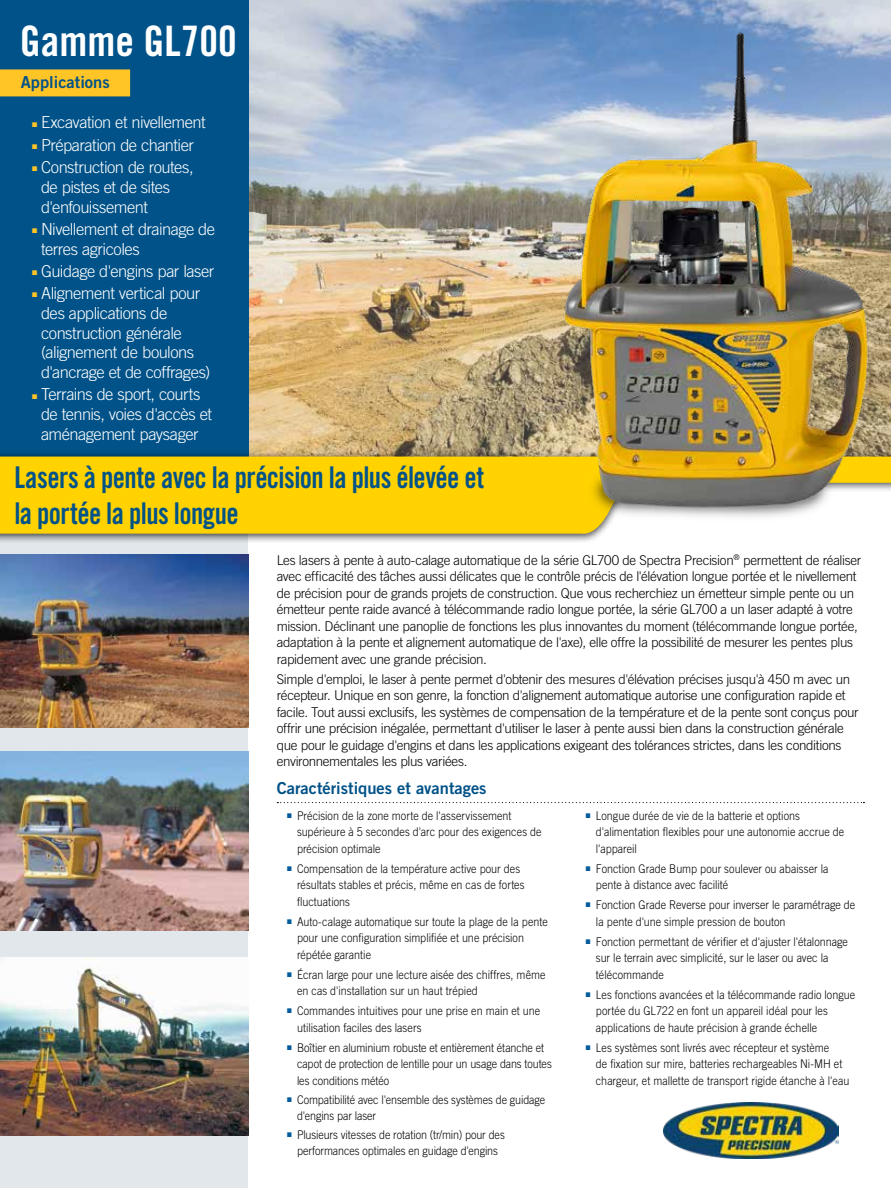
<style>
.page{position:relative;width:891px;height:1188px;background:#fff}
.page>*{position:absolute;margin:0;border:0;box-sizing:border-box;transform-origin:0 0}
.t1{font:42px "Trade Gothic LT Std Bd Cn 20";color:#fff}
.t2{font:30px/36px "Trade Gothic LT Std Bd Cn 20";letter-spacing:-.02em;color:#005288;scale:.92 1}
.t3{font:300 16.5px/19.8px "Trade Gothic LT Std";letter-spacing:-.03em;color:#fff}
.t4{font:16.5px "Trade Gothic LT Std Bd 2";color:#005288}
.t5{font:300 13.5px/16.5px "Trade Gothic LT Std";letter-spacing:-.02em;color:#000}
.t6{font:300 12px/16.5px "Trade Gothic LT Std";color:#000;scale:.9 1}
.s1{color:#ffc425}
</style>
<div class="page">
<img style="left:249px;top:0;width:642px;height:450px">
<div style="left:0;top:459px;width:248px;height:729px;background:#e1e7ea"></div>
<div style="left:0;top:0;width:249px;height:498px;background:#005288"></div>
<div style="left:0;top:69px;width:130px;height:27px;background:#ffc425"></div>
<div style="left:0;top:450px;width:891px;height:93px;background:#000;opacity:.75"></div>
<div style="left:0;top:457px;width:891px;height:80px;background:#ffd200"></div>
<svg style="left:277px;top:802px;width:587px;height:1px"></svg>
<img style="left:664px;top:1102px;width:175px;height:56px">
<img style="left:545px;top:0;width:345px;height:541px">
<img style="left:0;top:752px;width:249px;height:179px">
<img style="left:0;top:554px;width:249px;height:174px">
<img style="left:0;top:958px;width:249px;height:177px">
<h1 class="t1" style="left:20px;top:15px;width:218px">Gamme GL700</h1>
<h3 class="t4" style="left:21px;top:72px;width:90px">Applications</h3>
<h3 class="t3" style="left:32px;top:112px;width:175px"><span class="s1">■</span> Excavation et nivellement</h3>
<h3 class="t3" style="left:32px;top:135px;width:163px"><span class="s1">■</span> Préparation de chantier</h3>
<h3 class="t3" style="left:41px;top:157px;width:154px;text-indent:-9px"><span class="s1">■</span> Construction de routes, de pistes et de sites d'enfouissement</h3>
<h3 class="t3" style="left:41px;top:219px;width:176px;text-indent:-9px"><span class="s1">■</span> Nivellement et drainage de terres agricoles</h3>
<h3 class="t3" style="left:32px;top:261px;width:184px"><span class="s1">■</span> Guidage d'engins par laser</h3>
<h3 class="t3" style="left:41px;top:283px;width:171px;text-indent:-9px"><span class="s1">■</span> Alignement vertical pour des applications de construction générale (alignement de boulons d'ancrage et de coffrages)</h3>
<h3 class="t3" style="left:41px;top:384px;width:173px;text-indent:-9px"><span class="s1">■</span> Terrains de sport, courts de tennis, voies d'accès et aménagement paysager</h3>
<h2 class="t2" style="left:14px;top:459px;width:512px">Lasers à pente avec la précision la plus élevée et la portée la plus longue</h2>
<p class="t5" style="left:277px;top:552px;width:586px">Les lasers à pente à auto-calage automatique de la série GL700 de Spectra Precision<sup>®</sup> permettent de réaliser avec efficacité des tâches aussi délicates que le contrôle précis de l'élévation longue portée et le nivellement de précision pour de grands projets de construction. Que vous recherchiez un émetteur simple pente ou un émetteur pente raide avancé à télécommande radio longue portée, la série GL700 a un laser adapté à votre mission. Déclinant une panoplie de fonctions les plus innovantes du moment (télécommande longue portée, adaptation à la pente et alignement automatique de l'axe), elle offre la possibilité de mesurer les pentes plus rapidement avec une grande précision.</p>
<p class="t5" style="left:277px;top:670px;width:583px">Simple d'emploi, le laser à pente permet d'obtenir des mesures d'élévation précises jusqu'à 450 m avec un récepteur. Unique en son genre, la fonction d'alignement automatique autorise une configuration rapide et facile. Tout aussi exclusifs, les systèmes de compensation de la température et de la pente sont conçus pour offrir une précision inégalée, permettant d'utiliser le laser à pente aussi bien dans la construction générale que pour le guidage d'engins et dans les applications exigeant des tolérances strictes, dans les conditions environnementales les plus variées.</p>
<h3 class="t4" style="left:277px;top:777px;width:211px">Caractéristiques et avantages</h3>
<p class="t6" style="left:297px;top:807px;width:273px;text-indent:-10px"><sup>■</sup> Précision de la zone morte de l'asservissement supérieure à 5 secondes d'arc pour des exigences de précision optimale</p>
<p class="t6" style="left:297px;top:860px;width:255px;text-indent:-10px"><sup>■</sup> Compensation de la température active pour des résultats stables et précis, même en cas de fortes fluctuations</p>
<p class="t6" style="left:297px;top:913px;width:280px;text-indent:-10px"><sup>■</sup> Auto-calage automatique sur toute la plage de la pente pour une configuration simplifiée et une précision répétée garantie</p>
<p class="t6" style="left:297px;top:966px;width:278px;text-indent:-10px"><sup>■</sup> Écran large pour une lecture aisée des chiffres, même en cas d'installation sur un haut trépied</p>
<p class="t6" style="left:297px;top:1003px;width:272px;text-indent:-10px"><sup>■</sup> Commandes intuitives pour une prise en main et une utilisation faciles des lasers</p>
<p class="t6" style="left:297px;top:1039px;width:285px;text-indent:-10px"><sup>■</sup> Boîtier en aluminium robuste et entièrement étanche et capot de protection de lentille pour un usage dans toutes les conditions météo</p>
<p class="t6" style="left:297px;top:1091px;width:277px;text-indent:-10px"><sup>■</sup> Compatibilité avec l'ensemble des systèmes de guidage d'engins par laser</p>
<p class="t6" style="left:287px;top:1126px;width:244px;text-align:center"><sup>■</sup> Plusieurs vitesses de rotation (tr/min) pour des performances optimales en guidage d'engins</p>
<p class="t6" style="left:596px;top:807px;width:277px;text-indent:-10px"><sup>■</sup> Longue durée de vie de la batterie et options d'alimentation flexibles pour une autonomie accrue de l'appareil</p>
<p class="t6" style="left:596px;top:860px;width:260px;text-indent:-10px"><sup>■</sup> Fonction Grade Bump pour soulever ou abaisser la pente à distance avec facilité</p>
<p class="t6" style="left:596px;top:897px;width:290px;text-indent:-10px"><sup>■</sup> Fonction Grade Reverse pour inverser le paramétrage de la pente d'une simple pression de bouton</p>
<p class="t6" style="left:596px;top:933px;width:282px;text-indent:-10px"><sup>■</sup> Fonction permettant de vérifier et d'ajuster l'étalonnage sur le terrain avec simplicité, sur le laser ou avec la télécommande</p>
<p class="t6" style="left:596px;top:986px;width:290px;text-indent:-10px"><sup>■</sup> Les fonctions avancées et la télécommande radio longue portée du GL722 en font un appareil idéal pour les applications de haute précision à grande échelle</p>
<p class="t6" style="left:596px;top:1039px;width:283px;text-indent:-10px"><sup>■</sup> Les systèmes sont livrés avec récepteur et système<br>de fixation sur mire, batteries rechargeables Ni-MH et chargeur, et mallette de transport rigide étanche à l'eau</p>
</div>
